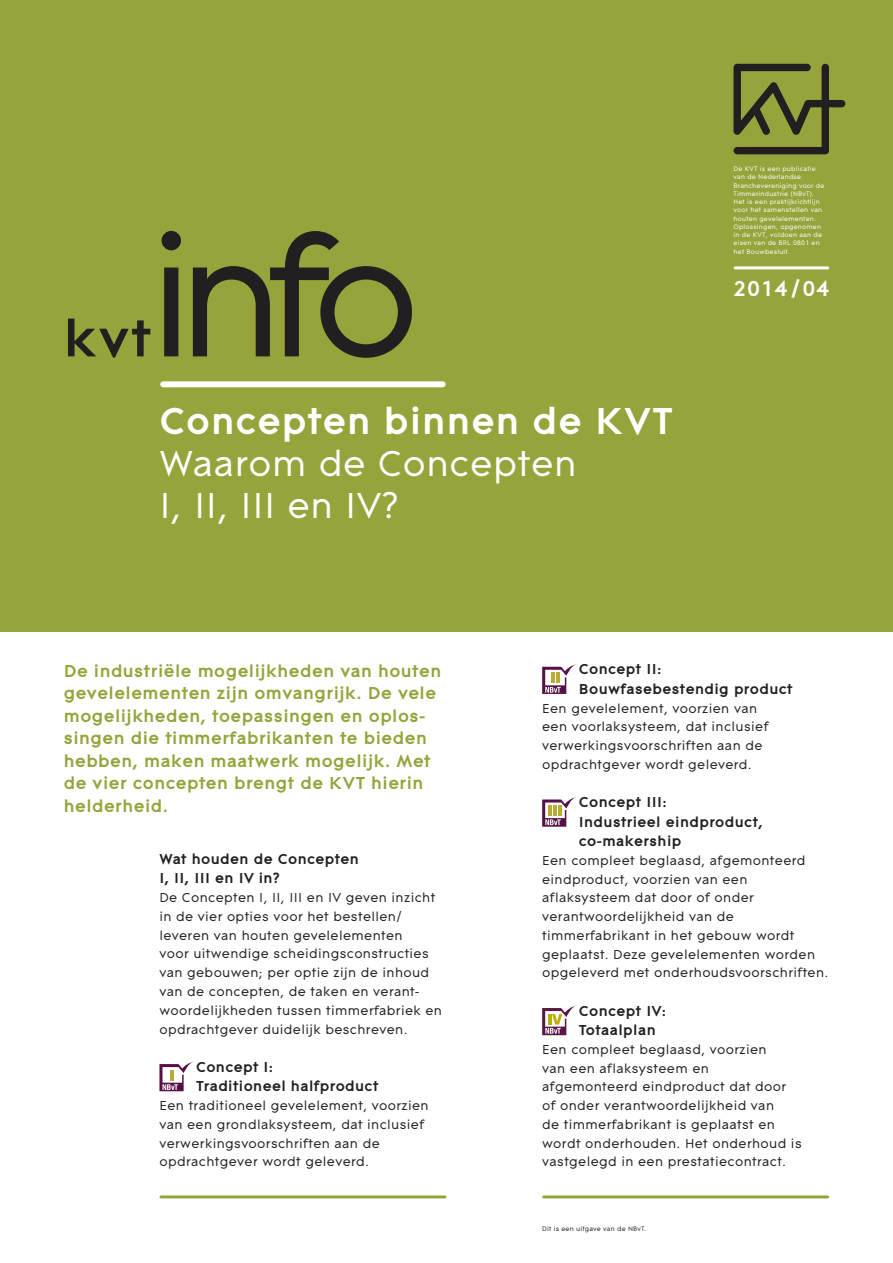
<style>
.page{position:relative;width:893px;height:1263px;background:#fff}
.page>*{position:absolute;margin:0;border:0;box-sizing:border-box;transform-origin:0 0}
.t1{font:177px "Contax Pro 55";color:#231f20}
.t2{font:700 54px "Contax Pro 75";color:#231f20}
.Titel{font:700 39px "Contax Pro 75";letter-spacing:.025em;color:#fff}
.Ondertitel{font:37.5px/42px "Contax Pro 55";letter-spacing:.015em;color:#fff}
.Titel-2{font:700 22.5px "Contax Pro 75";letter-spacing:.025em;color:#fff}
.Inleiding{font:700 18px/22.5px "Contax Pro 75";letter-spacing:.025em;color:#97a33b}
.Kopje_1{font:700 15px/19.5px "Contax Pro 75";letter-spacing:.025em;color:#231f20}
.broodtekst{font:13.5px/18.8px "Contax Pro 55";letter-spacing:.025em;color:#231f20}
.disclaimer{font:6.75px/8.2px "Contax Pro 55";letter-spacing:.025em;color:#fff}
.disclaimer-2{font:6.75px "Contax Pro 55";letter-spacing:.025em;color:#231f20}
</style>
<div class="page">
<div style="left:0;top:0;width:893px;height:631px;background:#97a33b"></div>
<svg style="left:159px;top:1061px;width:35px;height:30px"></svg>
<svg style="left:542px;top:664px;width:34px;height:30px"></svg>
<svg style="left:542px;top:796px;width:35px;height:31px"></svg>
<svg style="left:542px;top:1005px;width:35px;height:30px"></svg>
<svg style="left:733px;top:64px;width:112px;height:90px"></svg>
<hr style="left:161px;top:1195px;width:284px;height:3px;background:#97a33b">
<hr style="left:544px;top:1195px;width:284px;height:3px;background:#97a33b">
<hr style="left:735px;top:266px;width:93px;height:3px;background:#fff">
<div style="left:163px;top:381px;width:280px;height:6px;background:#fff"></div>
<p class="t2" style="left:64px;top:305px;width:89px">kvt</p>
<p class="t1" style="left:147px;top:189px;width:275px">info</p>
<p class="Titel" style="left:159px;top:397px;width:515px">Concepten binnen de KVT</p>
<p class="Ondertitel" style="left:159px;top:442px;width:419px">Waarom de Concepten<br>I, II, III en IV?</p>
<p class="disclaimer" style="left:733px;top:165px;width:92px">De KVT is een publicatie van de Nederlandse<br>Branchevereniging voor de<br>Timmerindustrie (NBvT).<br>Het is een praktijkrichtlijn voor het samenstellen van houten gevelelementen.<br>Oplossingen, opgenomen in de KVT, voldoen aan de eisen van de BRL 0801 en het Bouwbesluit.</p>
<p class="Titel-2" style="left:733px;top:274px;width:97px">2014 / 04</p>
<p class="Inleiding" style="left:64px;top:659px;width:379px">De industriële mogelijkheden van houten gevelelementen zijn omvangrijk. De vele mogelijkheden, toepassingen en oplos&shy;singen die timmerfabrikanten te bieden hebben, maken maatwerk mogelijk. Met de vier concepten brengt de KVT hierin helderheid.</p>
<p class="Kopje_1" style="left:159px;top:849px;width:201px">Wat houden de Concepten<br>I, II, III en IV in?</p>
<p class="broodtekst" style="left:159px;top:888px;width:284px">De Concepten I, II, III en IV geven inzicht in de vier opties voor het bestellen/ leveren van houten gevelelementen<br>voor uitwendige scheidingsconstructies van gebouwen; per optie zijn de inhoud van de concepten, de taken en verant&shy;woordelijkheden tussen timmerfabriek en opdrachtgever duidelijk beschreven.</p>
<p class="Kopje_1" style="left:196px;top:1056px;width:184px">Concept I:<br>Traditioneel halfproduct</p>
<p class="broodtekst" style="left:159px;top:1096px;width:271px">Een traditioneel gevelelement, voorzien van een grondlaksysteem, dat inclusief verwerkingsvoorschriften aan de opdrachtgever wordt geleverd.</p>
<p class="Kopje_1" style="left:579px;top:659px;width:215px">Concept II:<br>Bouwfasebestendig product</p>
<p class="broodtekst" style="left:542px;top:698px;width:228px">Een gevelelement, voorzien van een voorlaksysteem, dat inclusief verwerkingsvoorschriften aan de opdrachtgever wordt geleverd.</p>
<p class="Kopje_1" style="left:579px;top:792px;width:185px">Concept III:<br>Industrieel eindproduct, co-makership</p>
<p class="broodtekst" style="left:542px;top:851px;width:288px">Een compleet beglaasd, afgemonteerd eindproduct, voorzien van een aflaksysteem dat door of onder verantwoordelijkheid van de timmerfabrikant in het gebouw wordt geplaatst. Deze gevelelementen worden opgeleverd met onderhoudsvoorschriften.</p>
<p class="Kopje_1" style="left:579px;top:1000px;width:89px">Concept IV:<br>Totaalplan</p>
<p class="broodtekst" style="left:542px;top:1040px;width:261px">Een compleet beglaasd, voorzien<br>van een aflaksysteem en afgemonteerd eindproduct dat door of onder verantwoordelijkheid van<br>de timmerfabrikant is geplaatst en wordt onderhouden. Het onderhoud is vastgelegd in een prestatiecontract.</p>
<p class="disclaimer-2" style="left:542px;top:1225px;width:106px">Dit is een uitgave van de NBvT.</p>
</div>
